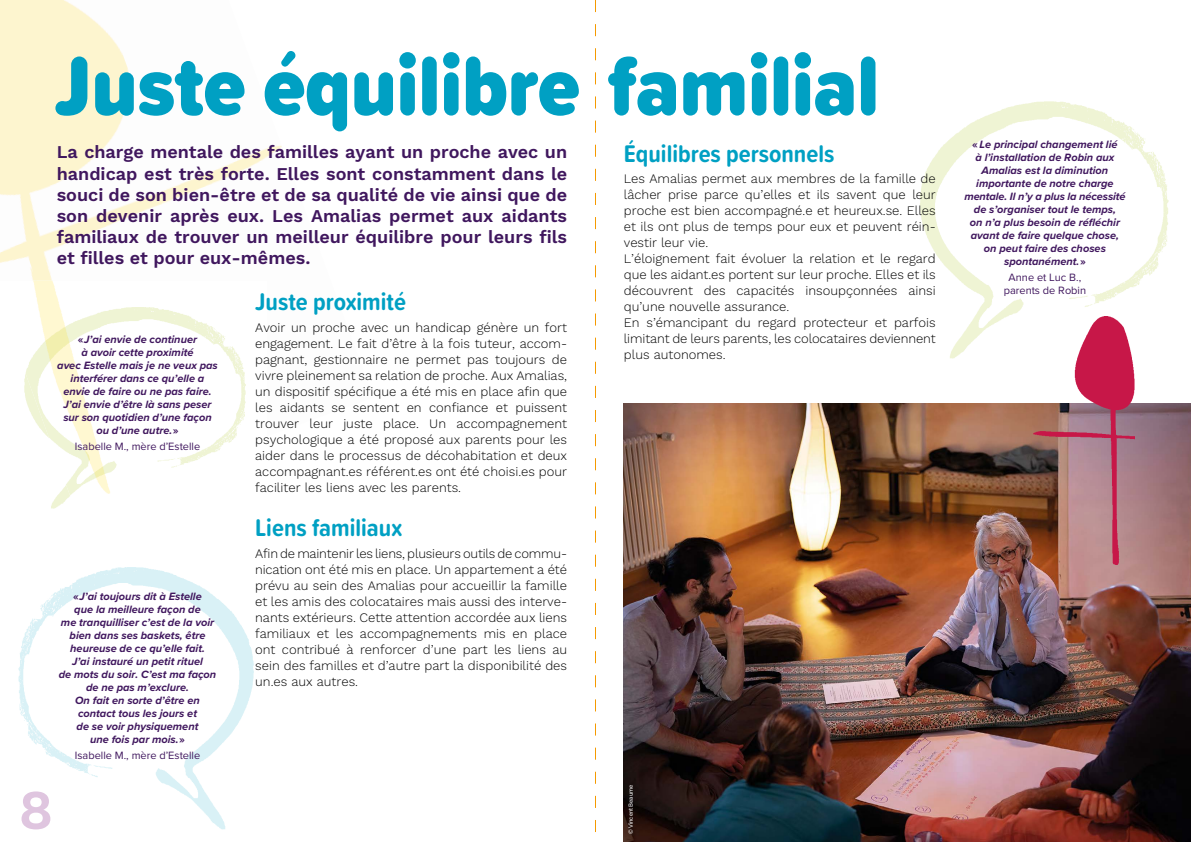
<style>
.page{position:relative;width:1191px;height:842px;background:#fff}
.page>*{position:absolute;margin:0;border:0;box-sizing:border-box;transform-origin:0 0}
.t1{font:900 86px "Proxima Soft Cond";color:#00a0c3}
.t2{font:700 25px "Proxima Soft Cond";color:#00a0c3}
.t3{font:600 18px/21px "Work Sans";color:#40175e;text-align:justify}
.t4{font:300 13px/16px "Work Sans";color:#000;text-align:justify}
.t5{font:italic 700 11px/13px "Proxima Nova";color:#40175e;text-align:center}
.t6{font:11px/13px "Proxima Nova";color:#40175e;text-align:center}
.t7{font:6px "Acumin Pro";color:#fff}
.s1{font-style:normal}
</style>
<div class="page">
<svg style="left:595px;top:0;width:1px;height:832px"></svg>
<img style="left:18px;top:567px;width:236px;height:263px">
<img style="left:22px;top:791px;width:28px;height:38px">
<img style="left:920px;top:101px;width:249px;height:258px">
<img style="left:0;top:0;width:118px;height:241px">
<img style="left:118px;top:47px;width:164px;height:174px">
<img style="left:0;top:79px;width:73px;height:202px">
<img style="left:0;top:180px;width:37px;height:101px">
<img style="left:24px;top:281px;width:222px;height:225px">
<img style="left:624px;top:404px;width:567px;height:438px">
<img style="left:1033px;top:317px;width:101px;height:247px">
<h1 class="t1" style="left:54px;top:21px;width:826px">Juste équilibre familial</h1>
<p class="t3" style="left:57px;top:141px;width:512px">La charge mentale des familles ayant un proche avec un handicap est très forte. Elles sont constamment dans le souci de son bien-être et de sa qualité de vie ainsi que de son devenir après eux. Les Amalias permet aux aidants familiaux de trouver un meilleur équilibre pour leurs fils et filles et pour eux-mêmes.</p>
<p class="t5" style="left:964px;top:137px;width:163px"><span class="s1">«</span> Le principal changement lié<br>à l’installation de Robin aux<br>Amalias est la diminution importante de notre charge mentale. Il n’y a plus la nécessité de s’organiser tout le temps,<br>on n’a plus besoin de réfléchir avant de faire quelque chose, on peut faire des choses spontanément. <span class="s1">»</span></p>
<p class="t6" style="left:1003px;top:270px;width:84px">Anne et Luc B., parents de Robin</p>
<h2 class="t2" style="left:624px;top:134px;width:212px">Équilibres personnels</h2>
<p class="t4" style="left:624px;top:171px;width:313px;text-align:left">Les Amalias permet aux membres de la famille de lâcher prise parce qu’elles et ils savent que leur proche est bien accompagné.e et heureux.se. Elles et ils ont plus de temps pour eux et peuvent réin&shy;vestir leur vie.<br>L’éloignement fait évoluer la relation et le regard que les aidant.es portent sur leur proche. Elles et ils découvrent des capacités insoupçonnées ainsi qu’une nouvelle assurance.<br>En s’émancipant du regard protecteur et parfois limitant de leurs parents, les colocataires deviennent plus autonomes.</p>
<h2 class="t2" style="left:255px;top:283px;width:152px">Juste proximité</h2>
<p class="t4" style="left:255px;top:320px;width:313px">Avoir un proche avec un handicap génère un fort engagement. Le fait d’être à la fois tuteur, accom&shy;pagnant, gestionnaire ne permet pas toujours de vivre pleinement sa relation de proche. Aux Amalias, un dispositif spécifique a été mis en place afin que les aidants se sentent en confiance et puissent trouver leur juste place. Un accompagnement psychologique a été proposé aux parents pour les aider dans le processus de décohabitation et deux accompagnant.es référent.es ont été choisi.es pour faciliter les liens avec les parents.</p>
<h2 class="t2" style="left:255px;top:509px;width:149px">Liens familiaux</h2>
<p class="t4" style="left:255px;top:546px;width:313px">Afin de maintenir les liens, plusieurs outils de commu&shy;nication ont été mis en place. Un appartement a été prévu au sein des Amalias pour accueillir la famille et les amis des colocataires mais aussi des interve&shy;nants extérieurs. Cette attention accordée aux liens familiaux et les accompagnements mis en place ont contribué à renforcer d’une part les liens au sein des familles et d’autre part la disponibilité des un.es aux autres.</p>
<p class="t5" style="left:57px;top:333px;width:162px"><span class="s1">«</span> J’ai envie de continuer<br>à avoir cette proximité<br>avec Estelle mais je ne veux pas interférer dans ce qu’elle a envie de faire ou ne pas faire.<br>J’ai envie d’être là sans peser sur son quotidien d’une façon ou d’une autre. <span class="s1">»</span></p>
<p class="t6" style="left:75px;top:439px;width:127px">Isabelle M., mère d’Estelle</p>
<p class="t5" style="left:59px;top:589px;width:159px"><span class="s1">«</span> J’ai toujours dit à Estelle<br>que la meilleure façon de<br>me tranquilliser c’est de la voir bien dans ses baskets, être heureuse de ce qu’elle fait.<br>J’ai instauré un petit rituel<br>de mots du soir. C’est ma façon de ne pas m’exclure.<br>On fait en sorte d’être en contact tous les jours et<br>de se voir physiquement<br>une fois par mois. <span class="s1">»</span></p>
<p class="t6" style="left:75px;top:748px;width:127px">Isabelle M., mère d’Estelle</p>
<p class="t7" style="left:627px;top:834px;width:51px;rotate:-90deg">© Vincent Beaume</p>
</div>
